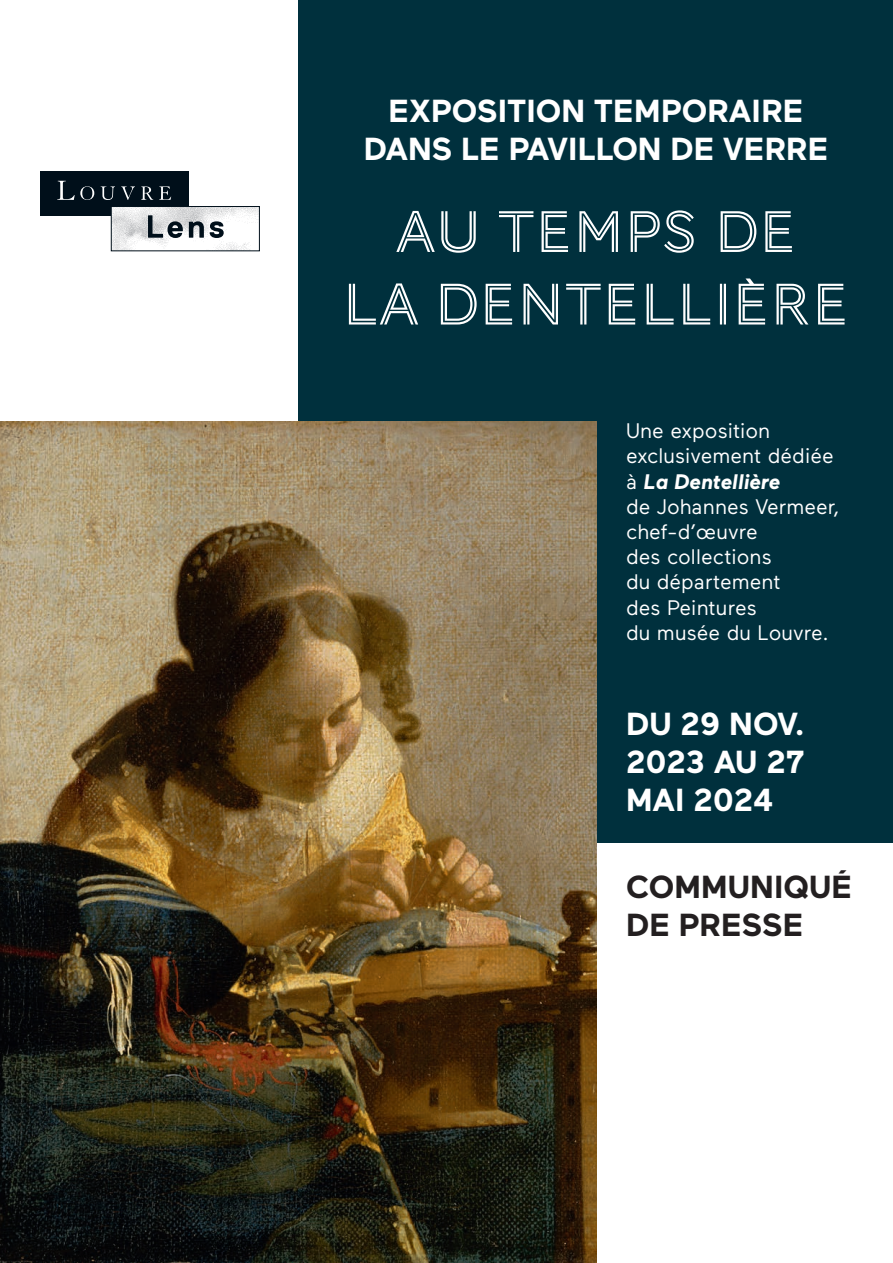
<style>
.page{position:relative;width:893px;height:1263px;background:#fff}
.page>*{position:absolute;margin:0;border:0;box-sizing:border-box;transform-origin:0 0}
.t1{font:60.45px/72.6px "AW Conqueror Std Inline";color:#fff;text-align:center}
.t2{font:700 31.8px/38.2px "Maax";color:#fff;text-align:center}
.t3{font:700 31.8px/38.2px "Maax";color:#231f20}
.t4{font:21px/25.2px "Maax";color:#fff}
.s1{font-weight:700;font-style:italic}
</style>
<div class="page">
<div style="left:299px;top:0;width:594px;height:843px;background:#00303d"></div>
<img style="left:0;top:422px;width:596px;height:841px">
<div style="left:40px;top:171px;width:149px;height:44px;background:#000f1a"></div>
<svg style="left:57px;top:181px;width:114px;height:19px"></svg>
<img style="left:113px;top:208px;width:145px;height:41px">
<div style="left:111px;top:206px;width:149px;height:45px;border:1px solid #000f1a"></div>
<svg style="left:148px;top:215px;width:35px;height:23px"></svg>
<svg style="left:189px;top:221px;width:15px;height:17px"></svg>
<svg style="left:210px;top:221px;width:14px;height:17px"></svg>
<h2 class="t2" style="left:364px;top:92px;width:466px">EXPOSITION TEMPORAIRE<br>DANS LE PAVILLON DE VERRE</h2>
<h1 class="t1" style="left:343px;top:196px;width:509px">AU TEMPS DE<br>LA DENTELLIÈRE</h1>
<p class="t4" style="left:626px;top:419px;width:215px">Une exposition exclusivement dédiée à <span class="s1">La Dentellière<br></span>de Johannes Vermeer, chef-d’œuvre<br>des collections<br>du département<br>des Peintures<br>du musée du Louvre.</p>
<h2 class="t2" style="left:626px;top:705px;width:180px;text-align:justify">DU 29 NOV.<br>2023 AU 27<br>MAI 2024</h2>
<h2 class="t3" style="left:626px;top:868px;width:227px">COMMUNIQUÉ<br>DE PRESSE</h2>
</div>
